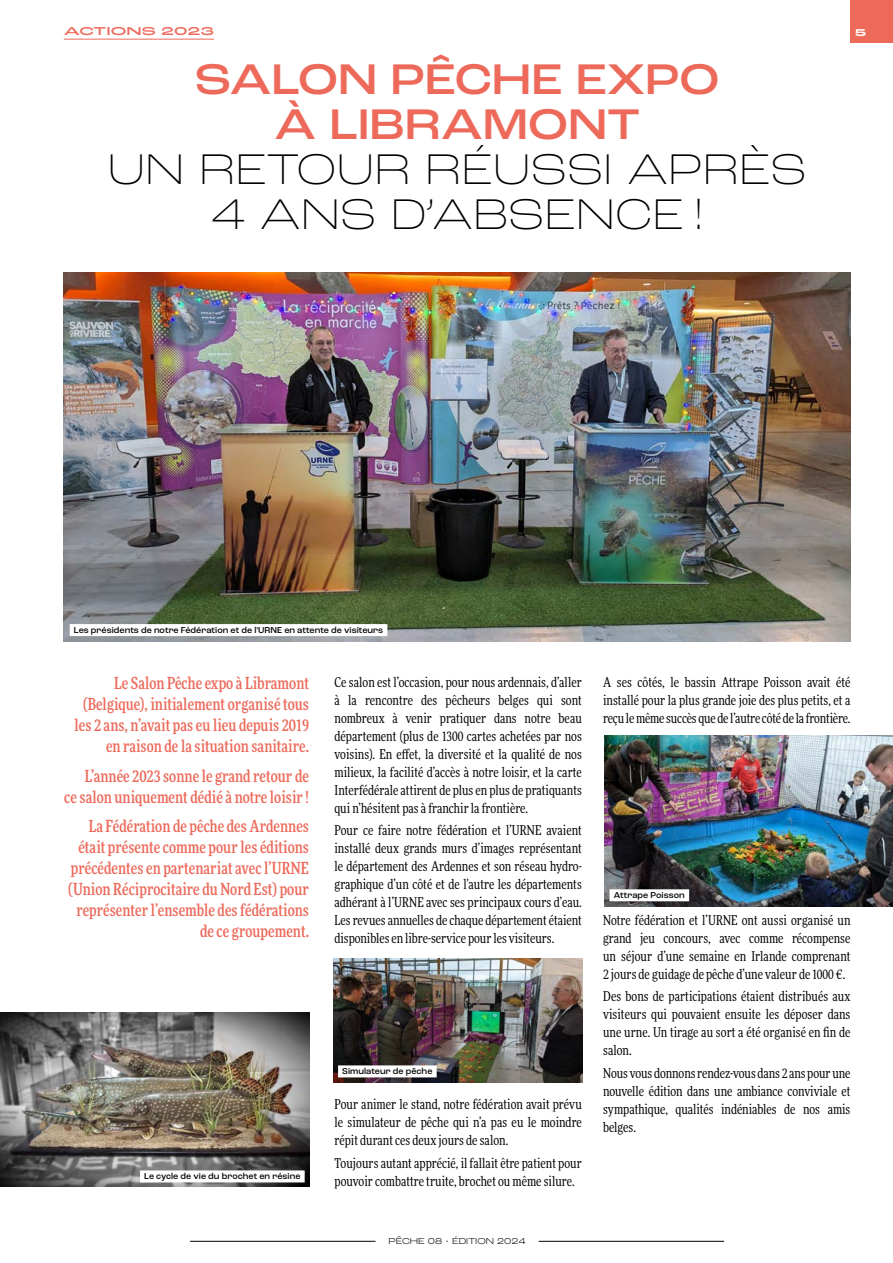
<style>
.page{position:relative;width:893px;height:1263px;background:#fff}
.page>*{position:absolute;margin:0;border:0;box-sizing:border-box;transform-origin:0 0}
.t1{font:200 expanded 45px/45px "Roc Grotesk";color:#000;text-align:center;scale:.95 1}
.t2{font:500 expanded 45px/45px "Roc Grotesk";color:#ed6a5b;text-align:center;scale:.95 1}
.t3{font:500 condensed 16.5px/21px "More Pro";letter-spacing:.005em;color:#ed6a5b;text-align:right}
.t4{font:condensed 13.5px/18px "More Pro";letter-spacing:.005em;color:#000;text-align:justify}
.t5{font:500 12px "Roc Grotesk Extra Wide";letter-spacing:.005em;color:#ed6a5b}
.t6{font:700 10.5px "Roc Grotesk Extra Wide";color:#fff}
.t7{font:500 9px "Roc Grotesk";letter-spacing:.005em;color:#000}
.t8{font:300 expanded 9px "Roc Grotesk";color:#000}
</style>
<div class="page">
<hr style="left:64px;top:39px;width:150px;height:1px;background:#ed6a5b">
<div style="left:850px;top:0;width:43px;height:43px;background:#ed6a5b"></div>
<hr style="left:190px;top:1241px;width:185px;height:1px;background:#000">
<hr style="left:539px;top:1241px;width:185px;height:1px;background:#000">
<img style="left:64px;top:272px;width:786px;height:369px">
<div style="left:70px;top:624px;width:317px;height:12px;background:#fff"></div>
<img style="left:334px;top:959px;width:249px;height:123px">
<img style="left:604px;top:735px;width:289px;height:171px">
<img style="left:0;top:1012px;width:309px;height:175px">
<div style="left:140px;top:1170px;width:165px;height:12px;background:#fff"></div>
<div style="left:338px;top:1065px;width:99px;height:12px;background:#fff"></div>
<div style="left:609px;top:889px;width:80px;height:12px;background:#fff"></div>
<p class="t5" style="left:64px;top:23px;width:152px">ACTIONS 2023</p>
<p class="t6" style="left:855px;top:26px;width:13px">5</p>
<h1 class="t2" style="left:195px;top:58px;width:554px">SALON PÊCHE EXPO<br>À LIBRAMONT</h1>
<h1 class="t1" style="left:107px;top:147px;width:738px">UN RETOUR RÉUSSI APRÈS<br>4 ANS D’ABSENCE !</h1>
<p class="t7" style="left:74px;top:625px;width:311px">Les présidents de notre Fédération et de l'URNE en attente de visiteurs</p>
<p class="t3" style="left:74px;top:672px;width:236px">Le Salon Pêche expo à Libramont (Belgique), initialement organisé tous les 2 ans, n’avait pas eu lieu depuis 2019 en raison de la situation sanitaire.</p>
<p class="t3" style="left:64px;top:764px;width:246px">L’année 2023 sonne le grand retour de<br>ce salon uniquement dédié à notre loisir!</p>
<p class="t3" style="left:68px;top:815px;width:242px">La Fédération de pêche des Ardennes était présente comme pour les éditions précédentes en partenariat avec l’URNE (Union Réciprocitaire du Nord Est) pour représenter l’ensemble des fédérations de ce groupement.</p>
<p class="t4" style="left:334px;top:673px;width:249px">Ce salon est l’occasion, pour nous ardennais, d’aller à la rencontre des pêcheurs belges qui sont nombreux à venir pratiquer dans notre beau département (plus de 1300 cartes achetées par nos voisins). En effet, la diversité et la qualité de nos milieux, la facilité d’accès à notre loisir, et la carte Interfédérale attirent de plus en plus de pratiquants qui n’hésitent pas à franchir la frontière.</p>
<p class="t4" style="left:334px;top:821px;width:249px">Pour ce faire notre fédération et l’URNE avaient installé deux grands murs d’images représentant le département des Ardennes et son réseau hydro&shy;graphique d’un côté et de l'autre les départements adhérant à l’URNE avec ses principaux cours d’eau.<br>Les revues annuelles de chaque département étaient disponibles en libre-service pour les visiteurs.</p>
<p class="t7" style="left:144px;top:1171px;width:158px">Le cycle de vie du brochet en résine</p>
<p class="t7" style="left:342px;top:1066px;width:92px">Simulateur de pêche</p>
<p class="t4" style="left:334px;top:1095px;width:249px">Pour animer le stand, notre fédération avait prévu le simulateur de pêche qui n’a pas eu le moindre répit durant ces deux jours de salon.</p>
<p class="t4" style="left:334px;top:1153px;width:249px">Toujours autant apprécié, il fallait être patient pour pouvoir combattre truite, brochet ou même silure.</p>
<p class="t8" style="left:388px;top:1236px;width:139px">PÊCHE 08 • ÉDITION 2024</p>
<p class="t4" style="left:603px;top:672px;width:249px">A ses côtés, le bassin Attrape Poisson avait été installé pour la plus grande joie des plus petits, et a reçu le même succès que de l’autre côté de la frontière.</p>
<p class="t7" style="left:614px;top:890px;width:73px">Attrape Poisson</p>
<p class="t4" style="left:603px;top:911px;width:249px">Notre fédération et l’URNE ont aussi organisé un grand jeu concours, avec comme récompense un séjour d’une semaine en Irlande comprenant 2 jours de guidage de pêche d’une valeur de 1000 €.</p>
<p class="t4" style="left:603px;top:987px;width:249px">Des bons de participations étaient distribués aux visiteurs qui pouvaient ensuite les déposer dans une urne. Un tirage au sort a été organisé en fin de salon.</p>
<p class="t4" style="left:603px;top:1063px;width:249px">Nous vous donnons rendez-vous dans 2 ans pour une nouvelle édition dans une ambiance conviviale et sympathique, qualités indéniables de nos amis belges.</p>
</div>
